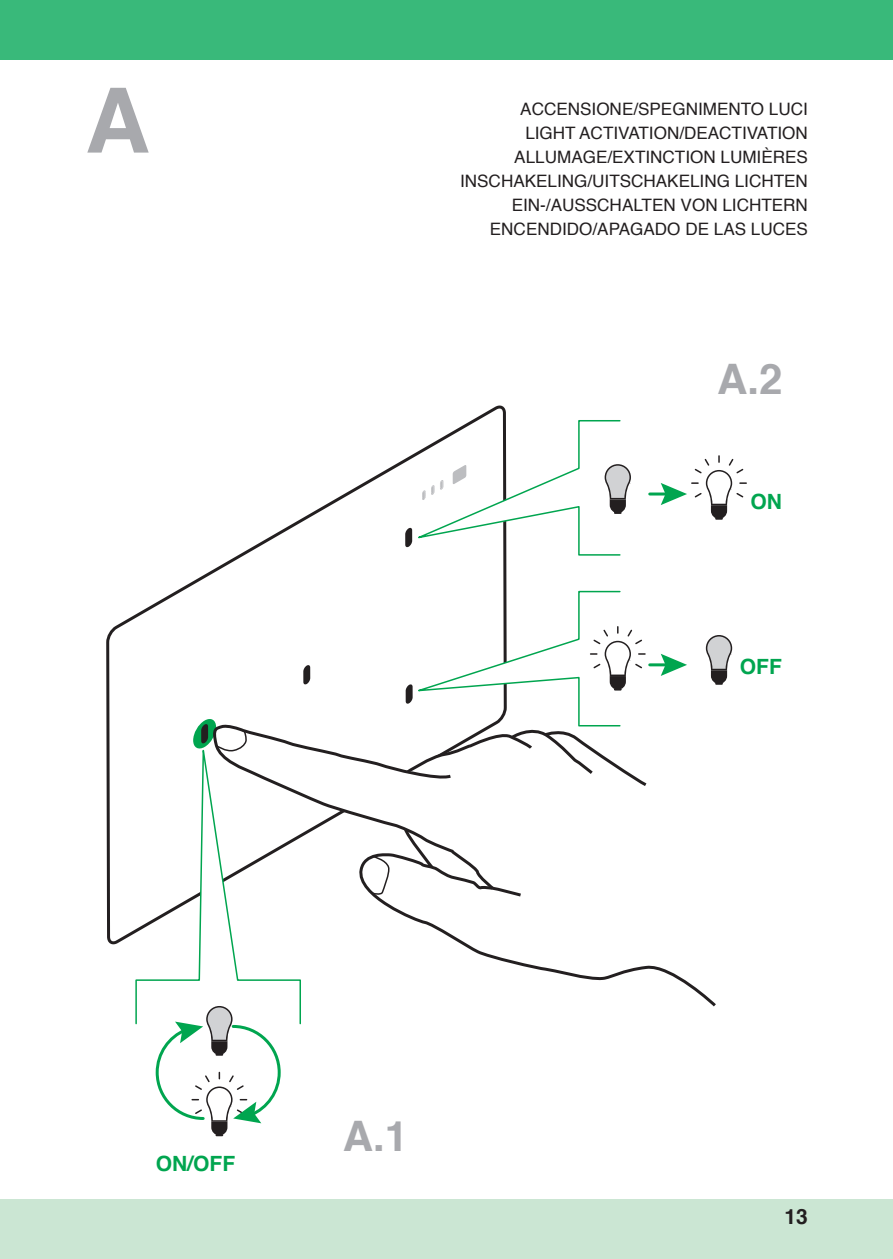
<style>
.page{position:relative;width:893px;height:1259px;background:#fff}
.page>*{position:absolute;margin:0;border:0;box-sizing:border-box;transform-origin:0 0}
.t1{font:700 90px "Helvetica";color:#a8a9ad}
.t2{font:700 42px "Helvetica";color:#a8a9ad}
.t3{font:700 21px "Helvetica";color:#00a54f}
.t4{font:700 21px "Helvetica";color:#231f20}
.t5{font:17.1px/24px "Helvetica";color:#231f20;text-align:right}
</style>
<div class="page">
<div style="left:0;top:0;width:893px;height:60px;background:#39b97a"></div>
<div style="left:0;top:1199px;width:893px;height:59px;background:#cbe6d3"></div>
<svg style="left:106px;top:405px;width:401px;height:540px"></svg>
<svg style="left:496px;top:789px;width:11px;height:63px"></svg>
<svg style="left:356px;top:852px;width:360px;height:155px"></svg>
<svg style="left:300px;top:721px;width:196px;height:170px"></svg>
<svg style="left:402px;top:826px;width:33px;height:44px"></svg>
<svg style="left:369px;top:855px;width:23px;height:42px"></svg>
<svg style="left:405px;top:419px;width:226px;height:137px"></svg>
<hr style="left:650px;top:492px;width:19px;height:3px;background:#00a54f">
<svg style="left:661px;top:456px;width:85px;height:64px"></svg>
<svg style="left:706px;top:635px;width:26px;height:50px"></svg>
<svg style="left:404px;top:590px;width:246px;height:199px"></svg>
<hr style="left:650px;top:663px;width:19px;height:3px;background:#00a54f">
<svg style="left:661px;top:654px;width:26px;height:22px"></svg>
<svg style="left:136px;top:717px;width:164px;height:419px"></svg>
<h1 class="t1" style="left:85px;top:83px;width:66px">A</h1>
<p class="t5" style="left:460px;top:98px;width:349px">ACCENSIONE/SPEGNIMENTO LUCI<br>LIGHT ACTIVATION/DEACTIVATION ALLUMAGE/EXTINCTION LUMIÈRES INSCHAKELING/UITSCHAKELING LICHTEN EIN-/AUSSCHALTEN VON LICHTERN ENCENDIDO/APAGADO DE LAS LUCES</p>
<h2 class="t2" style="left:717px;top:362px;width:67px">A.2</h2>
<p class="t3" style="left:750px;top:492px;width:33px">ON</p>
<p class="t3" style="left:740px;top:658px;width:43px">OFF</p>
<p class="t3" style="left:156px;top:1154px;width:81px">ON/OFF</p>
<h2 class="t2" style="left:343px;top:1119px;width:67px">A.1</h2>
<p class="t4" style="left:785px;top:1207px;width:25px">13</p>
</div>
